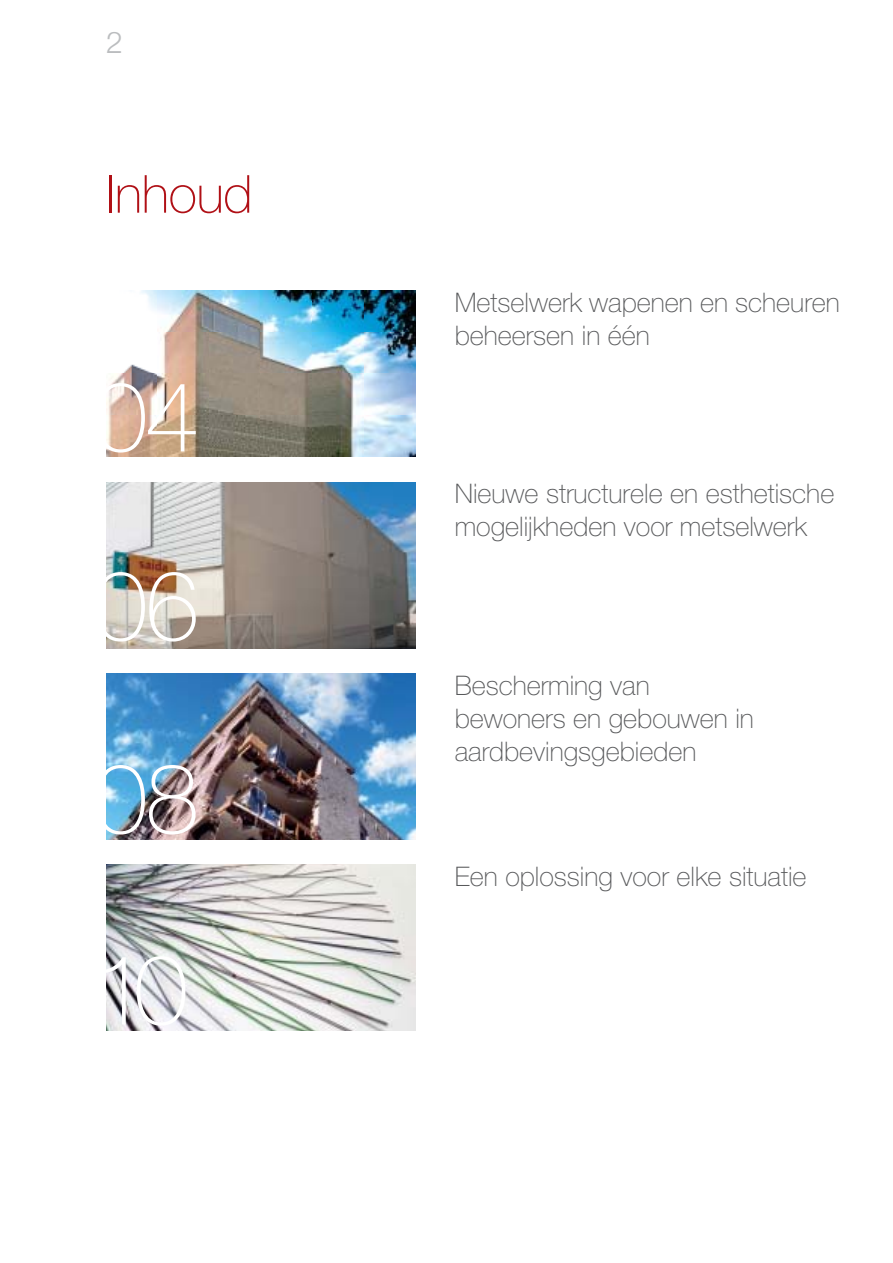
<style>
.page{position:relative;width:893px;height:1263px;background:#fff}
.page>*{position:absolute;margin:0;border:0;box-sizing:border-box;transform-origin:0 0}
.t1{font:100 97.35px "Helvetica Neue";letter-spacing:-.025em;color:#fff}
.t2{font:100 52.5px "Helvetica Neue";letter-spacing:-.005em;color:#b01016}
.t3{font:300 30px "Helvetica Neue";color:#bbbdbf}
.t4{font:100 27px/33px "Helvetica Neue";color:#58595b}
</style>
<div class="page">
<img style="left:106px;top:291px;width:310px;height:166px">
<img style="left:106px;top:482px;width:310px;height:166px">
<img style="left:106px;top:673px;width:310px;height:166px">
<img style="left:106px;top:865px;width:310px;height:166px">
<p class="t3" style="left:106px;top:24px;width:18px">2</p>
<h2 class="t2" style="left:106px;top:175px;width:148px">Inhoud</h2>
<h1 class="t1" style="left:94px;top:382px;width:107px">04</h1>
<h1 class="t1" style="left:94px;top:571px;width:107px">06</h1>
<h1 class="t1" style="left:94px;top:764px;width:107px">08</h1>
<h1 class="t1" style="left:94px;top:955px;width:96px">10</h1>
<p class="t4" style="left:455px;top:288px;width:387px">Metselwerk wapenen en scheuren beheersen in één</p>
<p class="t4" style="left:455px;top:480px;width:381px">Nieuwe structurele en esthetische mogelijkheden voor metselwerk</p>
<p class="t4" style="left:455px;top:671px;width:301px">Bescherming van bewoners en gebouwen in aardbevingsgebieden</p>
<p class="t4" style="left:455px;top:863px;width:353px">Een oplossing voor elke situatie</p>
</div>
